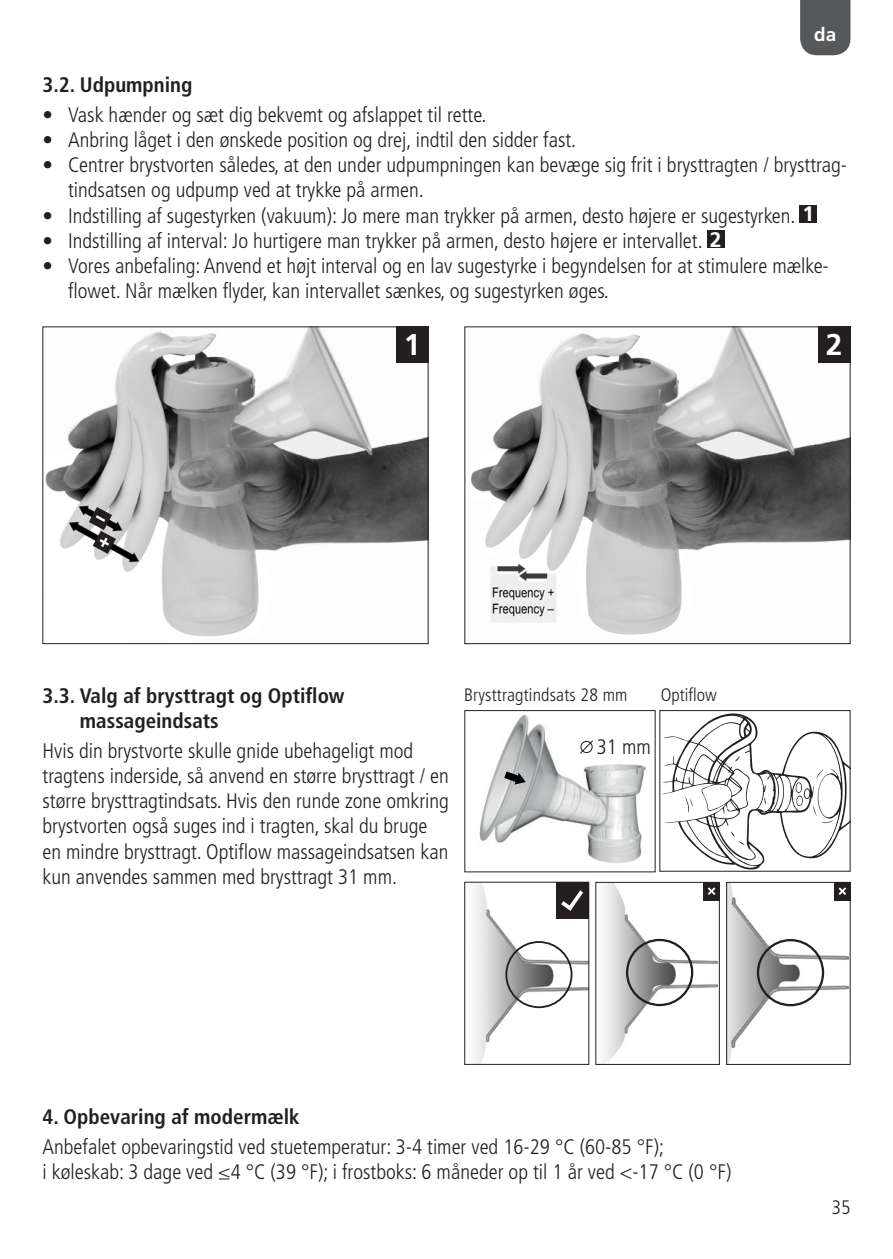
<style>
.page{position:relative;width:893px;height:1259px;background:#fff}
.page>*{position:absolute;margin:0;border:0;box-sizing:border-box;transform-origin:0 0}
.t1{font:700 30px "Frutiger LT";color:#fff}
.t2{font:300 condensed 21px/25.2px "Frutiger LT";color:#231f20}
.t3{font:700 condensed 21px/25.2px "Frutiger LT";color:#231f20}
.t4{font:300 condensed 19.5px "Frutiger LT";color:#231f20}
.t5{font:700 18.9px "Frutiger LT";color:#fff}
.t6{font:300 condensed 18px "Frutiger LT";letter-spacing:.01em;color:#231f20}
.s1{font-weight:700;font-stretch:normal;color:#fff}
</style>
<div class="page">
<div style="left:800px;top:0;width:50px;height:55px;background:#57585a"></div>
<div style="left:800px;top:206px;width:17px;height:17px;background:#231f20"></div>
<div style="left:707px;top:231px;width:17px;height:17px;background:#231f20"></div>
<img style="left:475px;top:884px;width:112px;height:178px">
<div style="left:464px;top:882px;width:125px;height:182px;border:1px solid #231f20"></div>
<div style="left:505px;top:941px;width:67px;height:67px;border:2px solid #231f20;border-radius:50%"></div>
<div style="left:556px;top:882px;width:32px;height:36px;background:#231f20"></div>
<svg style="left:561px;top:890px;width:22px;height:20px"></svg>
<img style="left:604px;top:884px;width:113px;height:178px">
<div style="left:595px;top:882px;width:125px;height:182px;border:1px solid #231f20"></div>
<div style="left:626px;top:939px;width:67px;height:67px;border:2px solid #231f20;border-radius:50%"></div>
<div style="left:703px;top:882px;width:17px;height:18px;background:#231f20"></div>
<svg style="left:708px;top:887px;width:7px;height:8px"></svg>
<img style="left:728px;top:884px;width:120px;height:178px">
<div style="left:726px;top:882px;width:124px;height:182px;border:1px solid #231f20"></div>
<div style="left:757px;top:939px;width:67px;height:67px;border:2px solid #231f20;border-radius:50%"></div>
<div style="left:834px;top:882px;width:16px;height:18px;background:#231f20"></div>
<svg style="left:839px;top:887px;width:7px;height:8px"></svg>
<img style="left:479px;top:714px;width:167px;height:150px">
<svg style="left:662px;top:713px;width:186px;height:156px"></svg>
<svg style="left:504px;top:771px;width:22px;height:13px"></svg>
<svg style="left:579px;top:739px;width:15px;height:16px"></svg>
<img style="left:471px;top:328px;width:377px;height:307px">
<div style="left:464px;top:326px;width:386px;height:318px;border:1px solid #231f20"></div>
<div style="left:818px;top:326px;width:32px;height:37px;background:#231f20"></div>
<img style="left:45px;top:328px;width:381px;height:309px">
<div style="left:43px;top:326px;width:385px;height:318px;border:1px solid #231f20"></div>
<div style="left:396px;top:326px;width:32px;height:37px;background:#231f20"></div>
<svg style="left:89px;top:507px;width:27px;height:47px"></svg>
<p class="t5" style="left:814px;top:24px;width:24px">da</p>
<p class="t3" style="left:43px;top:72px;width:151px">3.2. Udpumpning</p>
<p class="t2" style="left:43px;top:102px;width:446px">• Vask hænder og sæt dig bekvemt og afslappet til rette.</p>
<p class="t2" style="left:43px;top:127px;width:535px">• Anbring låget i den ønskede position og drej, indtil den sidder fast.</p>
<p class="t2" style="left:68px;top:153px;width:780px;text-indent:-26px">• Centrer brystvorten således, at den under udpumpningen kan bevæge sig frit i brysttragten / brysttrag&shy;tindsatsen og udpump ved at trykke på armen.</p>
<p class="t2" style="left:43px;top:203px;width:773px">• Indstilling af sugestyrken (vakuum): Jo mere man trykker på armen, desto højere er sugestyrken. <span class="s1">1</span></p>
<p class="t2" style="left:43px;top:228px;width:680px">• Indstilling af interval: Jo hurtigere man trykker på armen, desto højere er intervallet. <span class="s1">2</span></p>
<p class="t2" style="left:68px;top:253px;width:762px;text-indent:-26px">• Vores anbefaling: Anvend et højt interval og en lav sugestyrke i begyndelsen for at stimulere mælke&shy;flowet. Når mælken flyder, kan intervallet sænkes, og sugestyrken øges.</p>
<h1 class="t1" style="left:404px;top:327px;width:18px">1</h1>
<h1 class="t1" style="left:826px;top:327px;width:18px">2</h1>
<p class="t3" style="left:80px;top:683px;width:266px;text-indent:-37px">3.3. Valg af brysttragt og Optiflow massageindsats</p>
<p class="t2" style="left:43px;top:738px;width:408px">Hvis din brystvorte skulle gnide ubehageligt mod tragtens inderside, så anvend en større brysttragt / en større brysttragtindsats. Hvis den runde zone omkring brystvorten også suges ind i tragten, skal du bruge en mindre brysttragt. Optiflow massageindsatsen kan kun anvendes sammen med brysttragt 31 mm.</p>
<p class="t6" style="left:464px;top:685px;width:165px">Brysttragtindsats 28 mm</p>
<p class="t6" style="left:661px;top:684px;width:58px">Optiflow</p>
<p class="t2" style="left:597px;top:734px;width:56px">31 mm</p>
<p class="t3" style="left:43px;top:1104px;width:259px">4. Opbevaring af modermælk</p>
<p class="t2" style="left:43px;top:1134px;width:690px">Anbefalet opbevaringstid ved stuetemperatur: 3-4 timer ved 16-29 °C (60-85 °F);<br>i køleskab: 3 dage ved ≤4 °C (39 °F); i frostboks: 6 måneder op til 1 år ved &lt;-17 °C (0 °F)</p>
<p class="t4" style="left:832px;top:1196px;width:20px">35</p>
</div>
